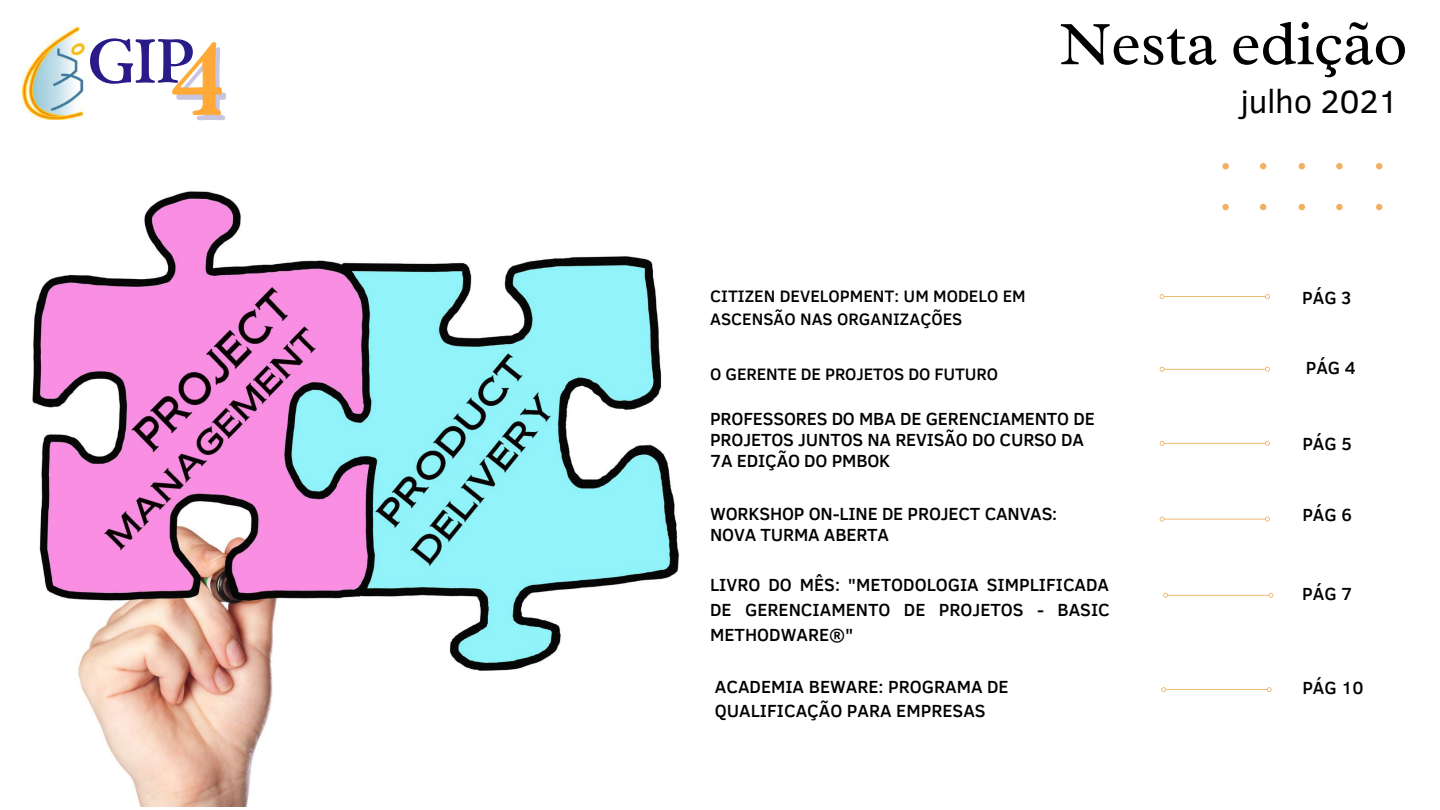
<style>
.page{position:relative;width:1440px;height:810px;background:#fff}
.page>*{position:absolute;margin:0;border:0;box-sizing:border-box;transform-origin:0 0}
.t1{font:700 65.4px "Nicolas Jenson SGOT Std";color:#10007b}
.t2{font:63px "Radley";letter-spacing:-.01em;color:#000}
.t3{font:33px "Clear Sans";letter-spacing:-.01em;color:#000}
.t4{font:500 18px/24.8px "Clear Sans";letter-spacing:-.01em;color:#000}
.t5{font:500 17px/23.2px "Clear Sans";color:#000}
.s1{font-size:113.3px;color:rgb(16 0 123/.26)}
</style>
<div class="page">
<img style="left:23px;top:24px;width:64px;height:96px">
<svg style="left:1222px;top:163px;width:160px;height:48px"></svg>
<svg style="left:1163px;top:593px;width:110px;height:5px"></svg>
<svg style="left:1160px;top:441px;width:110px;height:5px"></svg>
<svg style="left:1160px;top:367px;width:110px;height:5px"></svg>
<svg style="left:1160px;top:294px;width:110px;height:5px"></svg>
<svg style="left:1161px;top:687px;width:111px;height:5px"></svg>
<svg style="left:1160px;top:517px;width:110px;height:4px"></svg>
<img style="left:32px;top:191px;width:647px;height:616px">
<h1 class="t1" style="left:87px;top:36px;width:143px">GIP<span class="s1">4</span></h1>
<h2 class="t2" style="left:1059px;top:4px;width:350px">Nesta edição</h2>
<p class="t5" style="left:710px;top:284px;width:317px">CITIZEN DEVELOPMENT: UM MODELO EM<br>ASCENSÃO NAS ORGANIZAÇÕES</p>
<p class="t5" style="left:710px;top:362px;width:289px">O GERENTE DE PROJETOS DO FUTURO</p>
<p class="t4" style="left:710px;top:407px;width:386px;line-height:21px">PROFESSORES DO MBA DE GERENCIAMENTO DE<br>PROJETOS JUNTOS NA REVISÃO DO CURSO DA<br>7A EDIÇÃO DO PMBOK</p>
<p class="t4" style="left:710px;top:503px;width:349px;line-height:21px">WORKSHOP ON-LINE DE PROJECT CANVAS:<br>NOVA TURMA ABERTA</p>
<p class="t4" style="left:710px;top:571px;width:401px;text-align:justify">LIVRO DO MÊS: "METODOLOGIA SIMPLIFICADA DE GERENCIAMENTO DE PROJETOS - BASIC METHODWARE®"</p>
<p class="t4" style="left:715px;top:673px;width:295px">ACADEMIA BEWARE: PROGRAMA DE<br>QUALIFICAÇÃO PARA EMPRESAS</p>
<h3 class="t3" style="left:1240px;top:78px;width:160px">julho 2021</h3>
<p class="t4" style="left:1302px;top:284px;width:51px">PÁG 3</p>
<p class="t4" style="left:1306px;top:354px;width:52px">PÁG 4</p>
<p class="t4" style="left:1302px;top:431px;width:51px">PÁG 5</p>
<p class="t4" style="left:1302px;top:501px;width:51px">PÁG 6</p>
<p class="t4" style="left:1302px;top:580px;width:52px">PÁG 7</p>
<p class="t4" style="left:1302px;top:675px;width:63px">PÁG 10</p>
</div>
